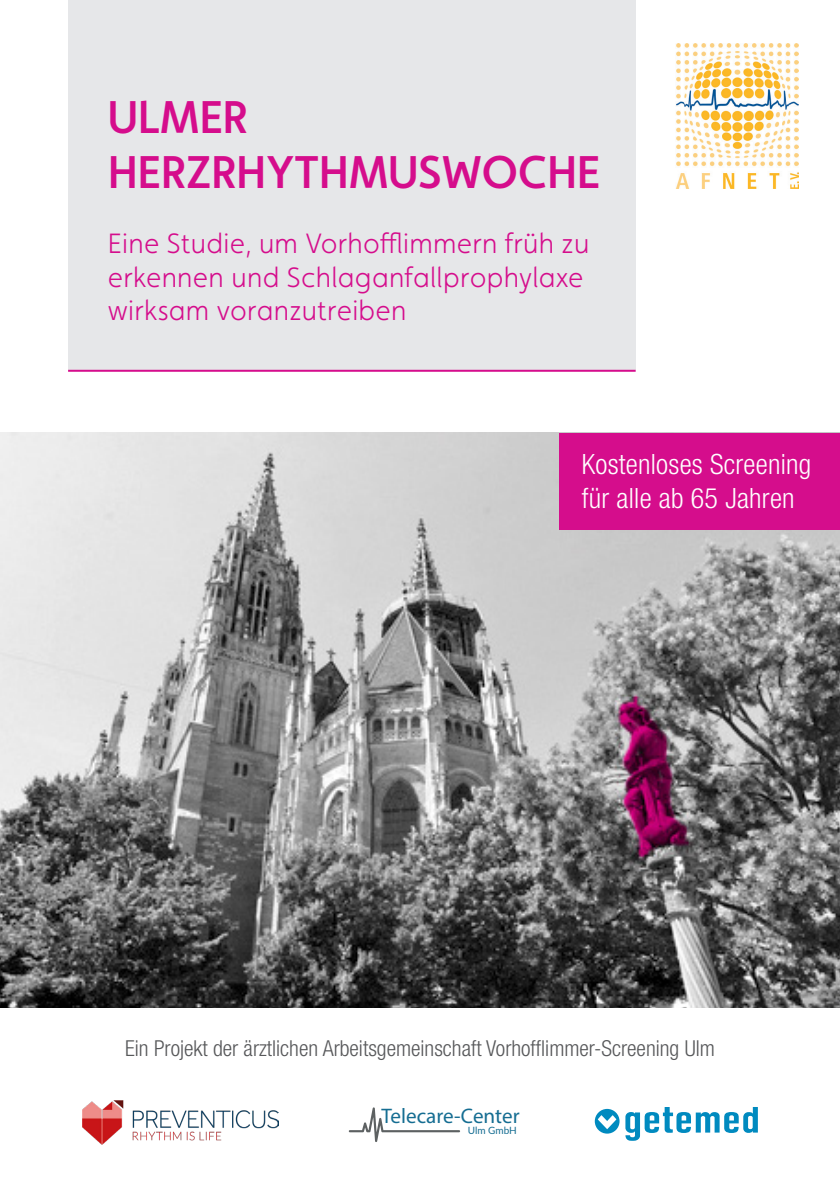
<style>
.page{position:relative;width:840px;height:1191px;background:#fff}
.page>*{position:absolute;margin:0;border:0;box-sizing:border-box;transform-origin:0 0}
.t1{font:500 46px/55.2px "Faricy New";letter-spacing:-.01em;color:#d50d8c}
.t2{font:300 28px/33.6px "Faricy New";letter-spacing:.01em;color:#d50d8c}
.t3{font:300 condensed 28px/33.6px "Helvetica Neue LT Std";letter-spacing:.01em;color:#fff}
.t4{font:300 condensed 22px "Helvetica Neue LT Std";color:#57585a}
.t5{font:21px "Myriad Pro";color:#156d92}
.t6{font:10px "Lato";letter-spacing:-.005em;color:#156d92}
</style>
<div class="page">
<img style="left:0;top:433px;width:839px;height:574px">
<img style="left:676px;top:44px;width:122px;height:144px">
<img style="left:83px;top:1100px;width:196px;height:44px">
<svg style="left:348px;top:1107px;width:112px;height:35px"></svg>
<div style="left:558px;top:433px;width:281px;height:96px;background:#d50d8c"></div>
<svg style="left:594px;top:1107px;width:163px;height:33px"></svg>
<div style="left:68px;top:0;width:567px;height:370px;background:#e6e7e9"></div>
<hr style="left:68px;top:370px;width:567px;height:2px;background:#d50d8c">
<h1 class="t1" style="left:108px;top:89px;width:494px">ULMER<br>HERZRHYTHMUSWOCHE</h1>
<p class="t2" style="left:108px;top:227px;width:482px">Eine Studie, um Vorhofflimmern früh zu erkennen und Schlaganfallprophylaxe wirksam voranzutreiben</p>
<p class="t3" style="left:581px;top:447px;width:231px">Kostenloses Screening für alle ab 65 Jahren</p>
<p class="t4" style="left:125px;top:1035px;width:591px">Ein Projekt der ärztlichen Arbeitsgemeinschaft Vorhofflimmer-Screening Ulm</p>
<p class="t5" style="left:381px;top:1103px;width:139px">Telecare-Center</p>
<p class="t6" style="left:467px;top:1123px;width:50px">Ulm GmbH</p>
</div>
